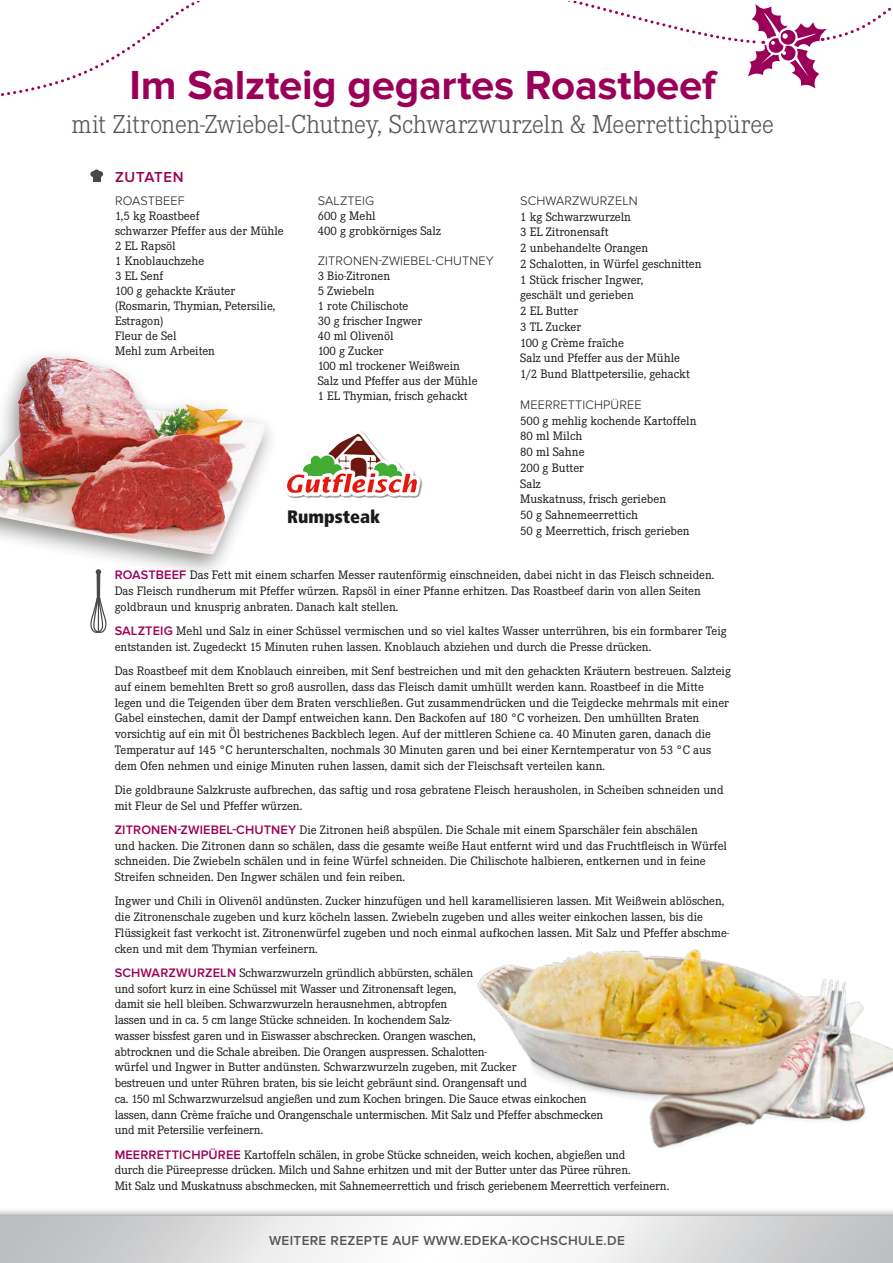
<style>
.page{position:relative;width:893px;height:1263px;background:#fff}
.page>*{position:absolute;margin:0;border:0;box-sizing:border-box;transform-origin:0 0}
.t1{font:700 42px "Proxima Nova";letter-spacing:-.005em;color:#9b0059}
.t2{font:300 27px "Corporate E";color:#565656}
.t3{font:900 condensed 18px "Frutiger";color:#1a1a18}
.t4{font:600 15px "Proxima Nova";letter-spacing:.045em;color:#9b0059}
.t5{font:600 13.5px "Proxima Nova";letter-spacing:.025em;color:#565656}
.t6{font:12.75px/15.8px "Corporate E";color:#1a1a18}
.t7{font:300 12.75px "Proxima Nova";letter-spacing:.01em;color:#1a1a18}
.s1{font-family:"Proxima Nova";font-weight:600;color:#9b0059}
</style>
<div class="page">
<div style="left:93px;top:174px;width:7px;height:8px;background:#494948"></div>
<div style="left:90px;top:171px;width:7px;height:6px;background:#494948;border-radius:50%"></div>
<svg style="left:100px;top:171px;width:3px;height:6px"></svg>
<div style="left:93px;top:169px;width:7px;height:6px;background:#494948;border-radius:50%"></div>
<svg style="left:90px;top:580px;width:17px;height:53px"></svg>
<img style="left:302px;top:431px;width:104px;height:47px">
<img style="left:477px;top:949px;width:415px;height:199px">
<div style="left:0;top:347px;width:280px;height:233px;background:#1a1a18;opacity:.5"></div>
<img style="left:18px;top:357px;width:28px;height:76px">
<svg style="left:1px;top:1px;width:890px;height:95px"></svg>
<div style="left:0;top:1208px;width:892px;height:55px;background:#1a1a18;opacity:.7"></div>
<svg style="left:0;top:1217px;width:892px;height:46px"></svg>
<h1 class="t1" style="left:130px;top:61px;width:588px">Im Salzteig gegartes Roastbeef</h1>
<h2 class="t2" style="left:72px;top:110px;width:704px">mit Zitronen-Zwiebel-Chutney, Schwarzwurzeln &amp; Meerrettichpüree</h2>
<p class="t4" style="left:115px;top:169px;width:70px">ZUTATEN</p>
<p class="t7" style="left:115px;top:193px;width:71px">ROASTBEEF</p>
<p class="t6" style="left:115px;top:208px;width:170px;line-height:15px">1,5 kg Roastbeef<br>schwarzer Pfeffer aus der Mühle<br>2 EL Rapsöl<br>1 Knoblauchzehe<br>3 EL Senf<br>100 g gehackte Kräuter (Rosmarin, Thymian, Petersilie,<br>Estragon)<br>Fleur de Sel<br>Mehl zum Arbeiten</p>
<p class="t7" style="left:318px;top:193px;width:58px">SALZTEIG</p>
<p class="t6" style="left:318px;top:208px;width:125px;line-height:15px">600 g Mehl<br>400 g grobkörniges Salz</p>
<p class="t7" style="left:318px;top:253px;width:177px">ZITRONEN-ZWIEBEL-CHUTNEY</p>
<p class="t6" style="left:318px;top:268px;width:161px;line-height:15px">3 Bio-Zitronen<br>5 Zwiebeln<br>1 rote Chilischote<br>30 g frischer Ingwer<br>40 ml Olivenöl<br>100 g Zucker<br>100 ml trockener Weißwein<br>Salz und Pfeffer aus der Mühle<br>1 EL Thymian, frisch gehackt</p>
<h3 class="t3" style="left:287px;top:506px;width:94px">Rumpsteak</h3>
<p class="t7" style="left:520px;top:193px;width:119px">SCHWARZWURZELN</p>
<p class="t6" style="left:520px;top:209px;width:183px">1 kg Schwarzwurzeln<br>3 EL Zitronensaft<br>2 unbehandelte Orangen<br>2 Schalotten, in Würfel geschnitten<br>1 Stück frischer Ingwer,<br>geschält und gerieben<br>2 EL Butter<br>3 TL Zucker<br>100 g Crème fraîche<br>Salz und Pfeffer aus der Mühle<br>1/2 Bund Blattpetersilie, gehackt</p>
<p class="t7" style="left:520px;top:397px;width:123px">MEERRETTICHPÜREE</p>
<p class="t6" style="left:520px;top:413px;width:178px">500 g mehlig kochende Kartoffeln<br>80 ml Milch<br>80 ml Sahne<br>200 g Butter<br>Salz<br>Muskatnuss, frisch gerieben<br>50 g Sahnemeerrettich<br>50 g Meerrettich, frisch gerieben</p>
<p class="t6" style="left:115px;top:567px;width:601px"><span class="s1">ROASTBEEF</span> Das Fett mit einem scharfen Messer rautenförmig einschneiden, dabei nicht in das Fleisch schneiden.<br>Das Fleisch rundherum mit Pfeffer würzen. Rapsöl in einer Pfanne erhitzen. Das Roastbeef darin von allen Seiten goldbraun und knusprig anbraten. Danach kalt stellen.</p>
<p class="t6" style="left:115px;top:623px;width:614px"><span class="s1">SALZTEIG</span> Mehl und Salz in einer Schüssel vermischen und so viel kaltes Wasser unterrühren, bis ein formbarer Teig entstanden ist. Zugedeckt 15 Minuten ruhen lassen. Knoblauch abziehen und durch die Presse drücken.</p>
<p class="t6" style="left:115px;top:663px;width:618px">Das Roastbeef mit dem Knoblauch einreiben, mit Senf bestreichen und mit den gehackten Kräutern bestreuen. Salzteig auf einem bemehlten Brett so groß ausrollen, dass das Fleisch damit umhüllt werden kann. Roastbeef in die Mitte legen und die Teigenden über dem Braten verschließen. Gut zusammendrücken und die Teigdecke mehrmals mit einer Gabel einstechen, damit der Dampf entweichen kann. Den Backofen auf 180 °C vorheizen. Den umhüllten Braten vorsichtig auf ein mit Öl bestrichenes Backblech legen. Auf der mittleren Schiene ca. 40 Minuten garen, danach die Temperatur auf 145 °C herunterschalten, nochmals 30 Minuten garen und bei einer Kerntemperatur von 53 °C aus dem Ofen nehmen und einige Minuten ruhen lassen, damit sich der Fleischsaft verteilen kann.</p>
<p class="t6" style="left:115px;top:782px;width:610px">Die goldbraune Salzkruste aufbrechen, das saftig und rosa gebratene Fleisch herausholen, in Scheiben schneiden und mit Fleur de Sel und Pfeffer würzen.</p>
<p class="t6" style="left:115px;top:822px;width:614px"><span class="s1">ZITRONEN-ZWIEBEL-CHUTNEY</span> Die Zitronen heiß abspülen. Die Schale mit einem Sparschäler fein abschälen<br>und hacken. Die Zitronen dann so schälen, dass die gesamte weiße Haut entfernt wird und das Fruchtfleisch in Würfel schneiden. Die Zwiebeln schälen und in feine Würfel schneiden. Die Chilischote halbieren, entkernen und in feine Streifen schneiden. Den Ingwer schälen und fein reiben.</p>
<p class="t6" style="left:115px;top:893px;width:616px">Ingwer und Chili in Olivenöl andünsten. Zucker hinzufügen und hell karamellisieren lassen. Mit Weißwein ablöschen, die Zitronenschale zugeben und kurz köcheln lassen. Zwiebeln zugeben und alles weiter einkochen lassen, bis die Flüssigkeit fast verkocht ist. Zitronenwürfel zugeben und noch einmal aufkochen lassen. Mit Salz und Pfeffer abschme&shy;cken und mit dem Thymian verfeinern.</p>
<p class="t6" style="left:115px;top:965px;width:490px"><span class="s1">SCHWARZWURZELN</span> Schwarzwurzeln gründlich abbürsten, schälen<br>und sofort kurz in eine Schüssel mit Wasser und Zitronensaft legen,<br>damit sie hell bleiben. Schwarzwurzeln herausnehmen, abtropfen<br>lassen und in ca. 5 cm lange Stücke schneiden. In kochendem Salz-<br>wasser bissfest garen und in Eiswasser abschrecken. Orangen waschen,<br>abtrocknen und die Schale abreiben. Die Orangen auspressen. Schalotten-<br>würfel und Ingwer in Butter andünsten. Schwarzwurzeln zugeben, mit Zucker<br>bestreuen und unter Rühren braten, bis sie leicht gebräunt sind. Orangensaft und<br>ca. 150 ml Schwarzwurzelsud angießen und zum Kochen bringen. Die Sauce etwas einkochen lassen, dann Crème fraîche und Orangenschale untermischen. Mit Salz und Pfeffer abschmecken und mit Petersilie verfeinern.</p>
<p class="t6" style="left:115px;top:1147px;width:556px"><span class="s1">MEERRETTICHPÜREE</span> Kartoffeln schälen, in grobe Stücke schneiden, weich kochen, abgießen und<br>durch die Püreepresse drücken. Milch und Sahne erhitzen und mit der Butter unter das Püree rühren.<br>Mit Salz und Muskatnuss abschmecken, mit Sahnemeerrettich und frisch geriebenem Meerrettich verfeinern.</p>
<p class="t5" style="left:269px;top:1233px;width:357px">WEITERE REZEPTE AUF WWW.EDEKA-KOCHSCHULE.DE</p>
</div>
